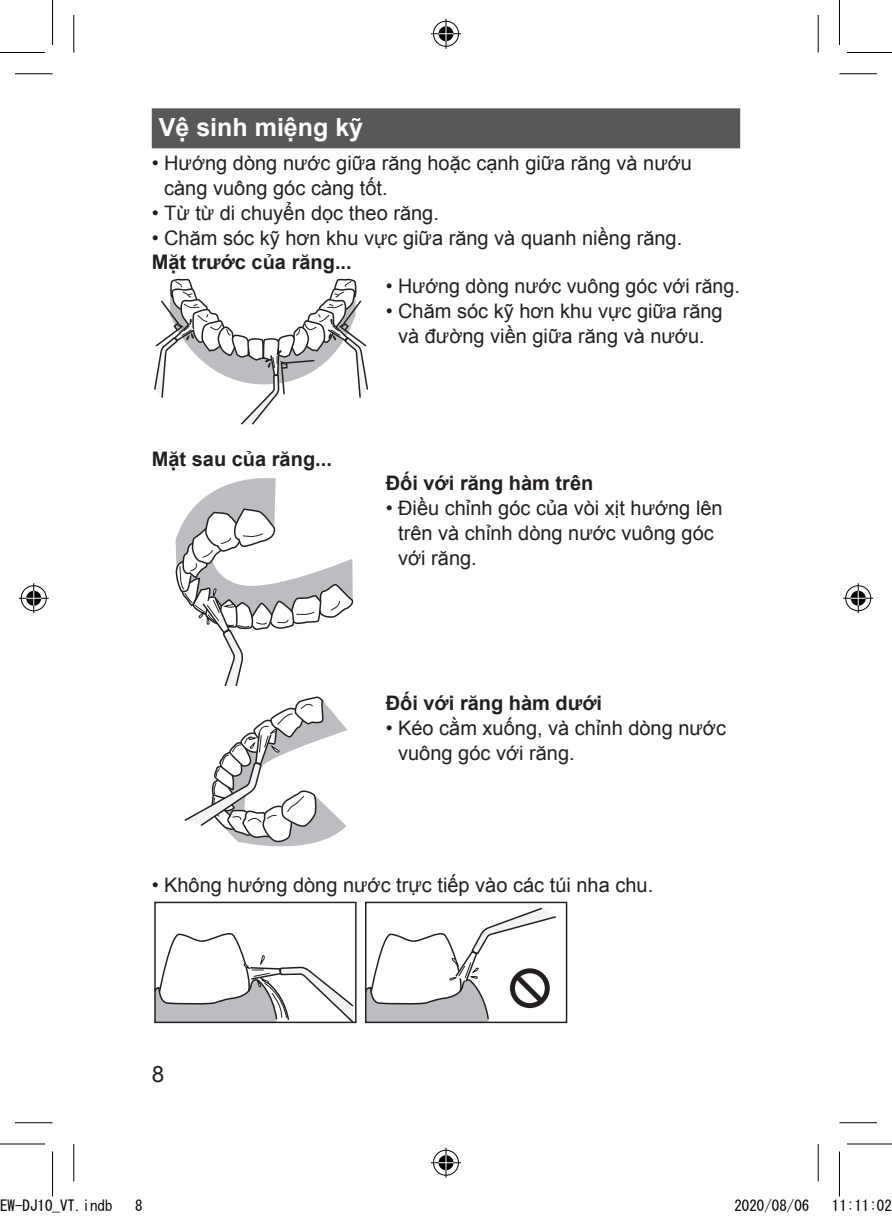
<style>
.page{position:relative;width:892px;height:1219px;background:#fff}
.page>*{position:absolute;margin:0;border:0;box-sizing:border-box;transform-origin:0 0}
.t1{font:700 25px "Arial";color:#fff}
.t2{font:22.5px "Arial";color:#231f20}
.t3{font:20px/25px "Arial";color:#231f20}
.t4{font:700 20px "Arial";color:#231f20}
.t5{font:15px "MS Gothic";color:#000}
</style>
<div class="page">
<div style="left:152px;top:108px;width:588px;height:40px;background:#57585a"></div>
<svg style="left:154px;top:278px;width:215px;height:147px"></svg>
<svg style="left:176px;top:478px;width:178px;height:207px"></svg>
<svg style="left:184px;top:696px;width:163px;height:151px"></svg>
<svg style="left:154px;top:933px;width:201px;height:91px"></svg>
<div style="left:154px;top:902px;width:202px;height:121px;border:1px solid #231f20"></div>
<div style="left:365px;top:902px;width:202px;height:121px;border:1px solid #231f20"></div>
<svg style="left:365px;top:907px;width:192px;height:115px"></svg>
<hr style="left:15px;top:73px;width:37px;height:1px;background:#000">
<hr style="left:839px;top:73px;width:38px;height:1px;background:#000">
<hr style="left:15px;top:1122px;width:37px;height:1px;background:#000">
<hr style="left:839px;top:1122px;width:38px;height:1px;background:#000">
<hr style="left:73px;top:15px;width:1px;height:37px;background:#000">
<hr style="left:73px;top:1144px;width:1px;height:37px;background:#000">
<hr style="left:817px;top:15px;width:1px;height:37px;background:#000">
<hr style="left:817px;top:1144px;width:1px;height:37px;background:#000">
<hr style="left:0;top:52px;width:45px;height:1px;background:#000">
<hr style="left:847px;top:52px;width:45px;height:1px;background:#000">
<hr style="left:0;top:1143px;width:45px;height:1px;background:#000">
<hr style="left:847px;top:1143px;width:45px;height:1px;background:#000">
<hr style="left:52px;top:0;width:1px;height:45px;background:#000">
<hr style="left:52px;top:1151px;width:1px;height:45px;background:#000">
<hr style="left:839px;top:0;width:1px;height:45px;background:#000">
<hr style="left:839px;top:1151px;width:1px;height:45px;background:#000">
<div style="left:432px;top:20px;width:28px;height:28px;border:3px solid #fff;border-radius:50%"></div>
<hr style="left:431px;top:32px;width:30px;height:3px;background:#fff">
<hr style="left:444px;top:19px;width:3px;height:30px;background:#fff">
<div style="left:437px;top:25px;width:18px;height:18px;border:3px solid #fff;border-radius:50%"></div>
<div style="left:433px;top:21px;width:26px;height:26px;border:1px solid #000;border-radius:50%"></div>
<hr style="left:431px;top:33px;width:30px;height:1px;background:#000">
<hr style="left:445px;top:19px;width:1px;height:30px;background:#000">
<svg style="left:438px;top:26px;width:15px;height:15px"></svg>
<div style="left:432px;top:1149px;width:28px;height:28px;border:3px solid #fff;border-radius:50%"></div>
<hr style="left:431px;top:1161px;width:30px;height:3px;background:#fff">
<hr style="left:444px;top:1148px;width:3px;height:30px;background:#fff">
<div style="left:437px;top:1154px;width:18px;height:18px;border:3px solid #fff;border-radius:50%"></div>
<div style="left:433px;top:1150px;width:26px;height:25px;border:1px solid #000;border-radius:50%"></div>
<hr style="left:431px;top:1162px;width:30px;height:1px;background:#000">
<hr style="left:445px;top:1148px;width:1px;height:30px;background:#000">
<svg style="left:438px;top:1155px;width:15px;height:15px"></svg>
<div style="left:20px;top:584px;width:28px;height:28px;border:3px solid #fff;border-radius:50%"></div>
<hr style="left:19px;top:597px;width:30px;height:3px;background:#fff">
<hr style="left:32px;top:583px;width:3px;height:30px;background:#fff">
<div style="left:25px;top:589px;width:18px;height:18px;border:3px solid #fff;border-radius:50%"></div>
<div style="left:21px;top:585px;width:26px;height:26px;border:1px solid #000;border-radius:50%"></div>
<hr style="left:19px;top:598px;width:30px;height:1px;background:#000">
<hr style="left:33px;top:583px;width:1px;height:30px;background:#000">
<svg style="left:26px;top:591px;width:15px;height:15px"></svg>
<div style="left:844px;top:584px;width:28px;height:28px;border:3px solid #fff;border-radius:50%"></div>
<hr style="left:843px;top:597px;width:30px;height:3px;background:#fff">
<hr style="left:856px;top:583px;width:3px;height:30px;background:#fff">
<div style="left:849px;top:589px;width:18px;height:18px;border:3px solid #fff;border-radius:50%"></div>
<div style="left:845px;top:585px;width:26px;height:26px;border:1px solid #000;border-radius:50%"></div>
<hr style="left:843px;top:598px;width:30px;height:1px;background:#000">
<hr style="left:857px;top:583px;width:1px;height:30px;background:#000">
<svg style="left:850px;top:591px;width:15px;height:15px"></svg>
<p class="t1" style="left:159px;top:109px;width:206px">Vệ sinh miệng kỹ</p>
<p class="t3" style="left:164px;top:150px;width:529px;text-indent:-12px">• Hướng dòng nước giữa răng hoặc cạnh giữa răng và nướu càng vuông góc càng tốt.</p>
<p class="t3" style="left:152px;top:200px;width:289px">• Từ từ di chuyển dọc theo răng.</p>
<p class="t3" style="left:152px;top:225px;width:532px">• Chăm sóc kỹ hơn khu vực giữa răng và quanh niềng răng.</p>
<p class="t4" style="left:152px;top:248px;width:201px">Mặt trước của răng...</p>
<p class="t3" style="left:386px;top:274px;width:355px">• Hướng dòng nước vuông góc với răng.</p>
<p class="t3" style="left:386px;top:299px;width:338px;text-align:center">• Chăm sóc kỹ hơn khu vực giữa răng và đường viền giữa răng và nướu.</p>
<p class="t4" style="left:152px;top:444px;width:182px">Mặt sau của răng...</p>
<p class="t4" style="left:386px;top:469px;width:209px">Đối với răng hàm trên</p>
<p class="t3" style="left:398px;top:495px;width:326px;text-indent:-12px">• Điều chỉnh góc của vòi xịt hướng lên trên và chỉnh dòng nước vuông góc với răng.</p>
<p class="t4" style="left:386px;top:688px;width:218px">Đối với răng hàm dưới</p>
<p class="t3" style="left:398px;top:715px;width:329px;text-indent:-12px">• Kéo cằm xuống, và chỉnh dòng nước vuông góc với răng.</p>
<p class="t3" style="left:152px;top:873px;width:503px">• Không hướng dòng nước trực tiếp vào các túi nha chu.</p>
<p class="t2" style="left:152px;top:1058px;width:14px">8</p>
<p class="t5" style="left:0;top:1198px;width:114px">EW-DJ10_VT.indb</p>
<p class="t5" style="left:135px;top:1198px;width:9px">8</p>
<p class="t5" style="left:734px;top:1198px;width:76px">2020/08/06</p>
<p class="t5" style="left:832px;top:1198px;width:61px">11:11:02</p>
</div>
